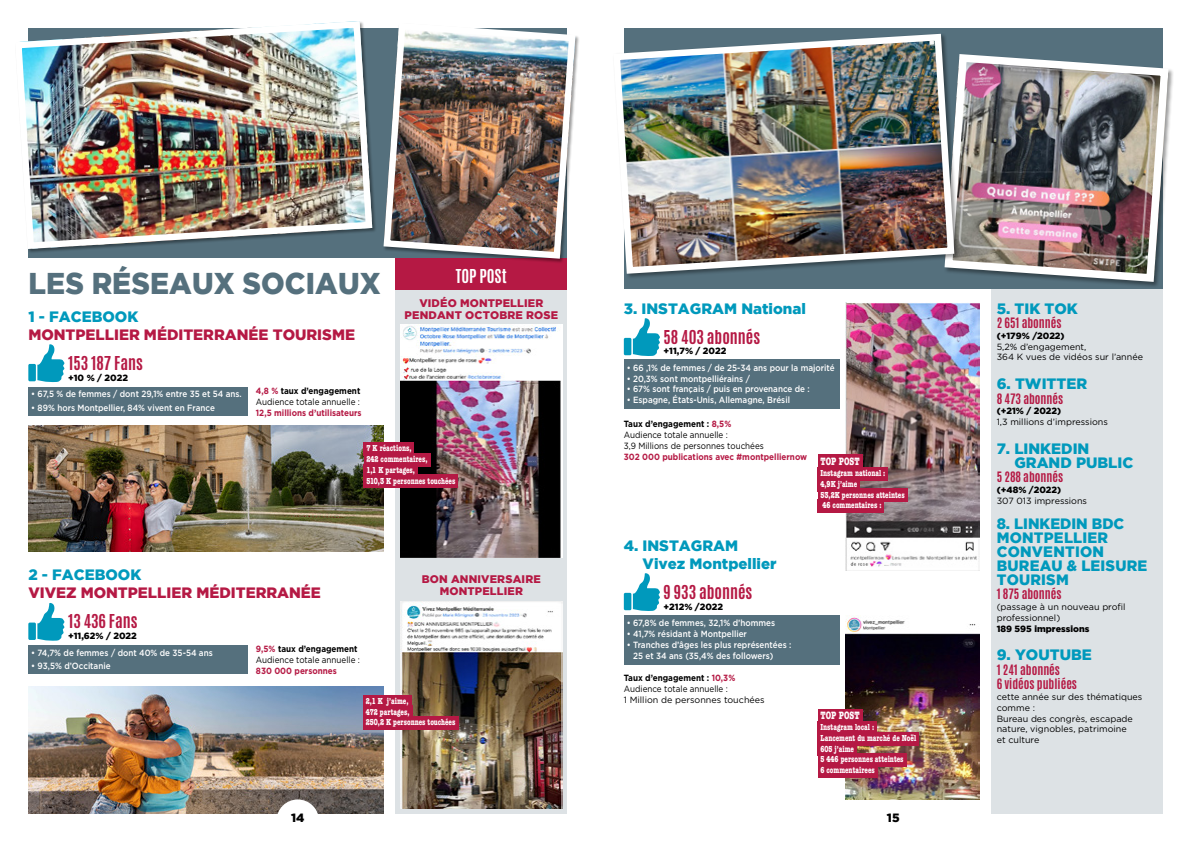
<style>
.page{position:relative;width:1191px;height:842px;background:#fff}
.page>*{position:absolute;margin:0;border:0;box-sizing:border-box;transform-origin:0 0}
.t1{font:900 30px "Gotham";letter-spacing:.005em;color:#55707d;scale:.95 1}
.t2{font:700 16px "Antonio";color:#b51944}
.t3{font:700 16px "Antonio";color:#fff}
.t4{font:900 15px/14px "Gotham";color:#0099bc}
.t5{font:900 15px "Gotham";color:#b51944}
.t6{font:700 12px/14.4px "Antonio";color:#b51944}
.t7{font:900 12px "Gotham";color:#000}
.t8{font:900 11px/12px "Gotham";letter-spacing:.015em;color:#b51944;text-align:center}
.t9{font:700 condensed 11px "American Typewriter";color:#fff;scale:.9 1}
.t10{font:500 9px/10.8px "Gotham Pro";color:#fff;scale:.9 1}
.t11{font:700 condensed 9px/10.8px "American Typewriter";color:#fff;scale:.9 1}
.t12{font:9px/10.8px "Gotham Pro";color:#000;scale:.9 1}
.t13{font:9px/10.8px "Gotham Pro";color:#000}
.t14{font:900 9px "Gotham";color:#000}
.t15{font:700 9px "Gotham Pro";color:#b51944;scale:.9 1}
.s1{font-weight:700;color:#b51944}
.s2{font-weight:700}
</style>
<div class="page">
<img style="left:28px;top:425px;width:355px;height:126px">
<img style="left:28px;top:686px;width:355px;height:128px">
<div style="left:28px;top:388px;width:219px;height:28px;background:#55707d"></div>
<div style="left:28px;top:645px;width:219px;height:28px;background:#55707d"></div>
<div style="left:395px;top:289px;width:172px;height:525px;background:#dde2e5"></div>
<img style="left:400px;top:324px;width:162px;height:234px">
<img style="left:400px;top:601px;width:162px;height:208px">
<div style="left:364px;top:442px;width:50px;height:14px;background:#b51944"></div>
<div style="left:364px;top:453px;width:66px;height:14px;background:#b51944"></div>
<div style="left:364px;top:464px;width:54px;height:13px;background:#b51944"></div>
<div style="left:364px;top:475px;width:94px;height:13px;background:#b51944"></div>
<div style="left:363px;top:695px;width:48px;height:13px;background:#b51944"></div>
<div style="left:363px;top:706px;width:49px;height:13px;background:#b51944"></div>
<div style="left:363px;top:716px;width:95px;height:14px;background:#b51944"></div>
<div style="left:395px;top:257px;width:172px;height:32px;background:#b51944"></div>
<svg style="left:37px;top:344px;width:27px;height:39px"></svg>
<div style="left:28px;top:364px;width:8px;height:17px;background:#0099bc;border-radius:2px"></div>
<svg style="left:37px;top:603px;width:27px;height:38px"></svg>
<div style="left:28px;top:622px;width:8px;height:18px;background:#0099bc;border-radius:2px"></div>
<div style="left:28px;top:28px;width:539px;height:230px;background:#55707d"></div>
<img style="left:20px;top:21px;width:356px;height:231px">
<img style="left:383px;top:28px;width:196px;height:234px">
<div style="left:624px;top:360px;width:215px;height:49px;background:#55707d"></div>
<div style="left:624px;top:615px;width:215px;height:49px;background:#55707d"></div>
<svg style="left:633px;top:318px;width:27px;height:38px"></svg>
<div style="left:624px;top:338px;width:7px;height:17px;background:#0099bc;border-radius:2px"></div>
<svg style="left:633px;top:573px;width:27px;height:38px"></svg>
<div style="left:624px;top:593px;width:7px;height:17px;background:#0099bc;border-radius:2px"></div>
<img style="left:845px;top:303px;width:134px;height:268px">
<img style="left:845px;top:615px;width:134px;height:184px">
<div style="left:991px;top:289px;width:171px;height:525px;background:#dde2e5"></div>
<div style="left:817px;top:455px;width:45px;height:15px;background:#b51944"></div>
<div style="left:817px;top:467px;width:71px;height:14px;background:#b51944"></div>
<div style="left:817px;top:478px;width:43px;height:13px;background:#b51944"></div>
<div style="left:817px;top:488px;width:90px;height:14px;background:#b51944"></div>
<div style="left:817px;top:499px;width:67px;height:14px;background:#b51944"></div>
<div style="left:817px;top:709px;width:45px;height:15px;background:#b51944"></div>
<div style="left:817px;top:721px;width:60px;height:14px;background:#b51944"></div>
<div style="left:817px;top:732px;width:102px;height:13px;background:#b51944"></div>
<div style="left:817px;top:742px;width:40px;height:14px;background:#b51944"></div>
<div style="left:817px;top:753px;width:89px;height:14px;background:#b51944"></div>
<div style="left:817px;top:764px;width:60px;height:14px;background:#b51944"></div>
<div style="left:624px;top:28px;width:538px;height:261px;background:#55707d"></div>
<div style="left:943px;top:53px;width:231px;height:235px;background:#000;opacity:.4"></div>
<img style="left:960px;top:58px;width:208px;height:220px">
<div style="left:944px;top:54px;width:224px;height:228px;border:8px solid #fff;border-radius:14px"></div>
<div style="left:612px;top:33px;width:348px;height:247px;background:#000;opacity:.4"></div>
<img style="left:612px;top:33px;width:345px;height:244px">
<div style="left:276px;top:799px;width:43px;height:43px;background:#fff;border-radius:50%"></div>
<h1 class="t1" style="left:29px;top:266px;width:372px">LES RÉSEAUX SOCIAUX</h1>
<h3 class="t4" style="left:28px;top:309px;width:111px">1 - FACEBOOK</h3>
<h3 class="t5" style="left:28px;top:326px;width:328px">MONTPELLIER MÉDITERRANÉE TOURISME</h3>
<h2 class="t2" style="left:68px;top:351px;width:76px">153 187 Fans</h2>
<p class="t14" style="left:68px;top:372px;width:61px">+10 % / 2022</p>
<p class="t10" style="left:31px;top:389px;width:235px">• 67,5 % de femmes / dont 29,1% entre 35 et 54 ans.</p>
<p class="t10" style="left:31px;top:402px;width:206px">• 89% hors Montpellier, 84% vivent en France</p>
<p class="t12" style="left:256px;top:386px;width:118px"><span class="s1">4,8 %</span> <span class="s2">taux d’engagement<br></span>Audience totale annuelle :</p>
<p class="t15" style="left:256px;top:408px;width:119px">12,5 millions d’utilisateurs</p>
<h2 class="t3" style="left:456px;top:264px;width:52px">TOP POSt</h2>
<p class="t8" style="left:404px;top:297px;width:155px">VIDÉO MONTPELLIER<br>PENDANT OCTOBRE ROSE</p>
<p class="t11" style="left:366px;top:443px;width:100px">7 K réactions,<br>242 commentaires,<br>1,1 K partages,<br>510,3 K personnes touchées</p>
<h3 class="t4" style="left:28px;top:567px;width:114px">2 - FACEBOOK</h3>
<h3 class="t5" style="left:28px;top:584px;width:294px">VIVEZ MONTPELLIER MÉDITERRANÉE</h3>
<h2 class="t2" style="left:68px;top:609px;width:71px">13 436 Fans</h2>
<p class="t14" style="left:68px;top:631px;width:70px">+11,62% / 2022</p>
<p class="t10" style="left:31px;top:647px;width:203px">• 74,7% de femmes / dont 40% de 35-54 ans</p>
<p class="t10" style="left:31px;top:660px;width:90px">• 93,5% d’Occitanie</p>
<p class="t12" style="left:256px;top:644px;width:117px"><span class="s1">9,5%</span> <span class="s2">taux d’engagement<br></span>Audience totale annuelle :</p>
<p class="t15" style="left:256px;top:665px;width:92px">830 000 personnes</p>
<p class="t8" style="left:422px;top:572px;width:120px">BON ANNIVERSAIRE<br>MONTPELLIER</p>
<p class="t11" style="left:366px;top:695px;width:101px">2,1 K j’aime,<br>472 partages,<br>250,2 K personnes touchées</p>
<h3 class="t4" style="left:624px;top:301px;width:183px">3. INSTAGRAM National</h3>
<h2 class="t2" style="left:663px;top:325px;width:98px">58 403 abonnés</h2>
<p class="t14" style="left:663px;top:346px;width:64px">+11,7% / 2022</p>
<p class="t10" style="left:626px;top:362px;width:233px">• 66 ,1% de femmes / de 25-34 ans pour la majorité</p>
<p class="t10" style="left:626px;top:373px;width:138px">• 20,3% sont montpelliérains /</p>
<p class="t10" style="left:626px;top:384px;width:205px">• 67% sont français / puis en provenance de :</p>
<p class="t10" style="left:626px;top:394px;width:183px">• Espagne, États-Unis, Allemagne, Brésil</p>
<p class="t12" style="left:624px;top:419px;width:157px"><span class="s2">Taux d’engagement :</span> <span class="s1">8,5%<br></span>Audience totale annuelle :<br>3,9 Millions de personnes touchées</p>
<p class="t15" style="left:624px;top:451px;width:205px">302 000 publications avec #montpelliernow</p>
<h3 class="t4" style="left:642px;top:536px;width:135px;line-height:18px;text-indent:-19px">4. INSTAGRAM<br>Vivez Montpellier</h3>
<h2 class="t2" style="left:663px;top:580px;width:90px">9 933 abonnés</h2>
<p class="t14" style="left:663px;top:601px;width:61px">+212% /2022</p>
<p class="t10" style="left:626px;top:617px;width:166px">• 67,8% de femmes, 32,1% d’hommes</p>
<p class="t10" style="left:626px;top:628px;width:135px">• 41,7% résidant à Montpellier</p>
<p class="t10" style="left:633px;top:639px;width:177px;text-indent:-6px">• Tranches d’âges les plus représentées :<br>25 et 34 ans (35,4% des followers)</p>
<p class="t12" style="left:624px;top:672px;width:158px"><span class="s2">Taux d’engagement :</span> <span class="s1">10,3%<br></span>Audience totale annuelle :<br>1 Million de personnes touchées</p>
<p class="t9" style="left:820px;top:453px;width:45px">TOP POST</p>
<p class="t11" style="left:820px;top:467px;width:95px">Instagram national :<br>4,9K j’aime<br>53,2K personnes atteintes<br>46 commentaires :</p>
<p class="t9" style="left:820px;top:707px;width:45px">TOP POST</p>
<p class="t11" style="left:820px;top:721px;width:108px">Instagram local :<br>Lancement du marché de Noël<br>605 j’aime<br>5 446 personnes atteintes<br>6 commentairees</p>
<h3 class="t7" style="left:291px;top:811px;width:15px">14</h3>
<h3 class="t7" style="left:887px;top:811px;width:14px">15</h3>
<h3 class="t4" style="left:996px;top:301px;width:83px">5. TIK TOK</h3>
<h3 class="t6" style="left:996px;top:316px;width:66px">2 651 abonnés</h3>
<p class="t14" style="left:996px;top:330px;width:69px">(+179% /2022)</p>
<p class="t13" style="left:996px;top:341px;width:148px">5,2% d’engagement,<br>364 K vues de vidéos sur l’année</p>
<h3 class="t4" style="left:996px;top:376px;width:92px">6. TWITTER</h3>
<h3 class="t6" style="left:996px;top:391px;width:68px">8 473 abonnés</h3>
<p class="t14" style="left:996px;top:406px;width:66px">(+21% / 2022)</p>
<p class="t13" style="left:996px;top:417px;width:113px">1,3 millions d’impressions</p>
<h3 class="t4" style="left:1014px;top:441px;width:120px;text-indent:-18px">7. LINKEDIN<br>GRAND PUBLIC</h3>
<h3 class="t6" style="left:996px;top:470px;width:68px">5 288 abonnés</h3>
<p class="t14" style="left:996px;top:485px;width:66px">(+48% /2022)</p>
<p class="t13" style="left:996px;top:495px;width:92px">307 013 impressions</p>
<h3 class="t4" style="left:996px;top:516px;width:152px">8. LINKEDIN BDC<br>MONTPELLIER<br>CONVENTION<br>BUREAU &amp; LEISURE<br>TOURISM</h3>
<h3 class="t6" style="left:996px;top:587px;width:66px">1 875 abonnés</h3>
<p class="t13" style="left:996px;top:601px;width:130px">(passage à un nouveau profil professionnel)</p>
<p class="t14" style="left:996px;top:623px;width:94px">189 595 impressions</p>
<h3 class="t4" style="left:996px;top:648px;width:97px">9. YOUTUBE</h3>
<h3 class="t6" style="left:996px;top:663px;width:82px">1 241 abonnés<br>6 vidéos publiées</h3>
<p class="t13" style="left:996px;top:691px;width:147px">cette année sur des thématiques comme :<br>Bureau des congrès, escapade nature, vignobles, patrimoine<br>et culture</p>
</div>
